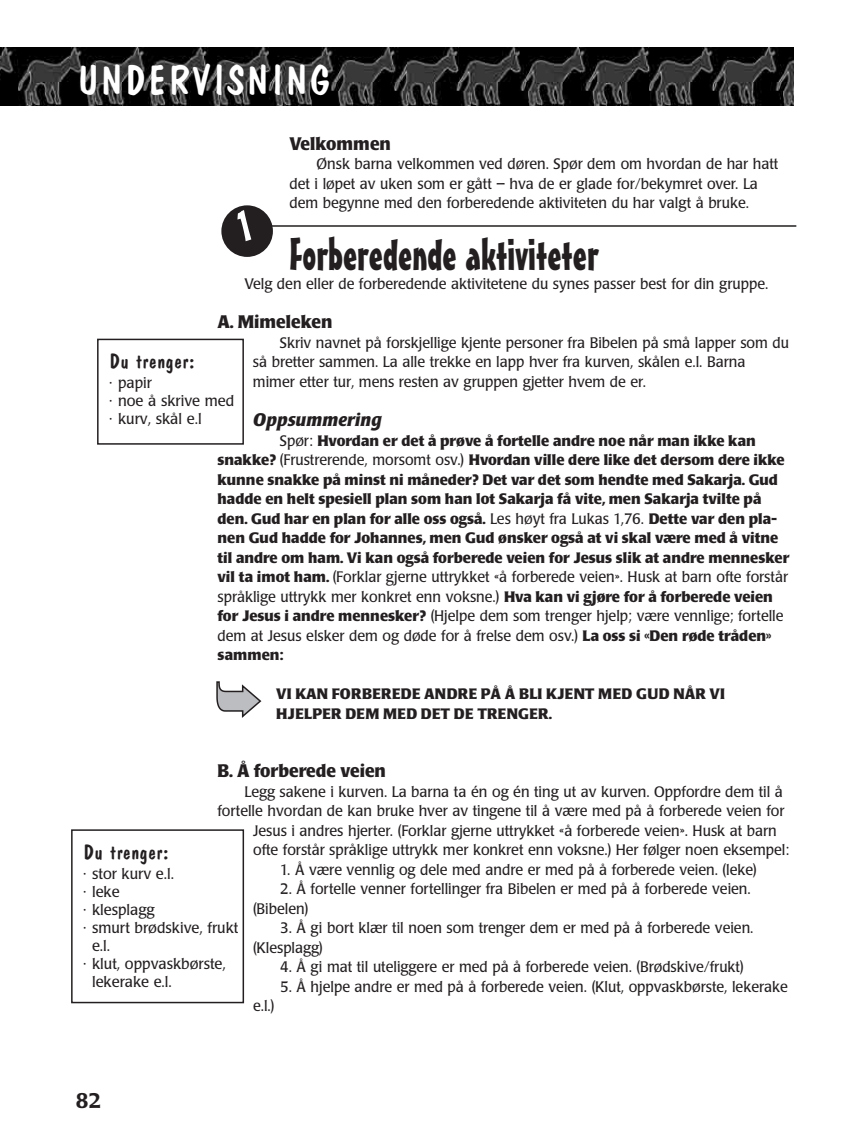
<style>
.page{position:relative;width:864px;height:1148px;background:#fff}
.page>*{position:absolute;margin:0;border:0;box-sizing:border-box;transform-origin:0 0}
.t1{font:45px "Mister Earl BT";color:#231f20}
.t2{font:42px "Dom Casual";letter-spacing:.025em;color:#fff}
.t3{font:21px "Dom Casual";color:#231f20;scale:1.05 1}
.t4{font:500 21px "Poppl Laudatio";color:#231f20}
.t5{font:700 18px "Poppl Laudatio";color:#231f20;scale:.95 1}
.t6{font:italic 700 18px "Poppl Laudatio";color:#231f20}
.t7{font:15px/19.5px "Poppl Laudatio";color:#231f20;scale:.95 1}
.t8{font:700 15px/19.5px "Poppl Laudatio";color:#231f20}
.t9{font:15px/18px "Poppl Laudatio";color:#231f20}
.t10{font:700 15px/19.5px "Poppl Laudatio";letter-spacing:.02em;color:#231f20}
.s1{font-weight:400}
</style>
<div class="page">
<img style="left:0;top:48px;width:793px;height:57px">
<div style="left:71px;top:829px;width:173px;height:174px;border:2px solid #231f20"></div>
<div style="left:97px;top:339px;width:147px;height:105px;border:2px solid #231f20"></div>
<hr style="left:270px;top:225px;width:526px;height:2px;background:#231f20">
<svg style="left:216px;top:681px;width:45px;height:37px"></svg>
<svg style="left:221px;top:205px;width:52px;height:52px"></svg>
<h2 class="t2" style="left:77px;top:63px;width:256px">UNDERVISNING</h2>
<p class="t5" style="left:290px;top:136px;width:108px">Velkommen</p>
<p class="t7" style="left:289px;top:156px;width:516px;text-indent:27px">Ønsk barna velkommen ved døren. Spør dem om hvordan de har hatt det i løpet av uken som er gått – hva de er glade for/bekymret over. La dem begynne med den forberedende aktiviteten du har valgt å bruke.</p>
<h1 class="t1" style="left:290px;top:237px;width:311px">Forberedende aktiviteter</h1>
<p class="t7" style="left:244px;top:276px;width:553px">Velg den eller de forberedende aktivitetene du synes passer best for din gruppe.</p>
<p class="t5" style="left:218px;top:315px;width:123px">A. Mimeleken</p>
<p class="t7" style="left:253px;top:334px;width:566px;text-indent:27px">Skriv navnet på forskjellige kjente personer fra Bibelen på små lapper som du så bretter sammen. La alle trekke en lapp hver fra kurven, skålen e.l. Barna mimer etter tur, mens resten av gruppen gjetter hvem de er.</p>
<p class="t6" style="left:253px;top:412px;width:130px">Oppsummering</p>
<p class="t8" style="left:217px;top:432px;width:573px;text-indent:62px"><span class="s1">Spør:</span> Hvordan er det å prøve å fortelle andre noe når man ikke kan snakke? <span class="s1">(Frustrerende, morsomt osv.)</span> Hvordan ville dere like det dersom dere ikke kunne snakke på minst ni måneder? Det var det som hendte med Sakarja. Gud hadde en helt spesiell plan som han lot Sakarja få vite, men Sakarja tvilte på den. Gud har en plan for alle oss også. <span class="s1">Les høyt fra Lukas 1,76.</span> Dette var den pla&shy;nen Gud hadde for Johannes, men Gud ønsker også at vi skal være med å vitne til andre om ham. Vi kan også forberede veien for Jesus slik at andre mennesker vil ta imot ham. <span class="s1">(Forklar gjerne uttrykket «å forberede veien». Husk at barn ofte forstår språklige uttrykk mer konkret enn voksne.)</span> Hva kan vi gjøre for å forberede veien for Jesus i andre mennesker? <span class="s1">(Hjelpe dem som trenger hjelp; være vennlige; fortelle dem at Jesus elsker dem og døde for å frelse dem osv.)</span> La oss si «Den røde tråden» sammen:</p>
<p class="t10" style="left:276px;top:685px;width:450px">VI KAN FORBEREDE ANDRE PÅ Å BLI KJENT MED GUD NÅR VI<br>HJELPER DEM MED DET DE TRENGER.</p>
<h3 class="t3" style="left:109px;top:352px;width:83px">Du trenger:</h3>
<p class="t9" style="left:109px;top:375px;width:127px">· papir<br>· noe å skrive med · kurv, skål e.l</p>
<p class="t5" style="left:218px;top:763px;width:179px">B. Å forberede veien</p>
<p class="t7" style="left:244px;top:783px;width:568px">Legg sakene i kurven. La barna ta én og én ting ut av kurven. Oppfordre dem til å</p>
<p class="t7" style="left:217px;top:802px;width:598px">fortelle hvordan de kan bruke hver av tingene til å være med på å forberede veien for</p>
<p class="t7" style="left:253px;top:822px;width:553px">Jesus i andres hjerter. (Forklar gjerne uttrykket «å forberede veien». Husk at barn</p>
<p class="t7" style="left:253px;top:841px;width:566px">ofte forstår språklige uttrykk mer konkret enn voksne.) Her følger noen eksempel:</p>
<p class="t7" style="left:280px;top:861px;width:503px">1. Å være vennlig og dele med andre er med på å forberede veien. (leke)</p>
<p class="t7" style="left:253px;top:880px;width:525px;text-indent:27px">2. Å fortelle venner fortellinger fra Bibelen er med på å forberede veien. (Bibelen)</p>
<p class="t7" style="left:253px;top:919px;width:528px;text-indent:27px">3. Å gi bort klær til noen som trenger dem er med på å forberede veien. (Klesplagg)</p>
<p class="t7" style="left:280px;top:958px;width:489px">4. Å gi mat til uteliggere er med på å forberede veien. (Brødskive/frukt)</p>
<p class="t7" style="left:280px;top:978px;width:536px">5. Å hjelpe andre er med på å forberede veien. (Klut, oppvaskbørste, lekerake</p>
<p class="t7" style="left:253px;top:997px;width:24px">e.l.)</p>
<h3 class="t3" style="left:83px;top:843px;width:83px">Du trenger:</h3>
<p class="t9" style="left:83px;top:866px;width:93px">· stor kurv e.l.</p>
<p class="t9" style="left:83px;top:884px;width:38px">· leke</p>
<p class="t9" style="left:83px;top:902px;width:73px">· klesplagg</p>
<p class="t9" style="left:83px;top:920px;width:157px">· smurt brødskive, frukt</p>
<p class="t9" style="left:92px;top:938px;width:20px">e.l.</p>
<p class="t9" style="left:83px;top:956px;width:144px">· klut, oppvaskbørste,</p>
<p class="t9" style="left:92px;top:974px;width:81px">lekerake e.l.</p>
<h3 class="t4" style="left:76px;top:1091px;width:27px">82</h3>
</div>
